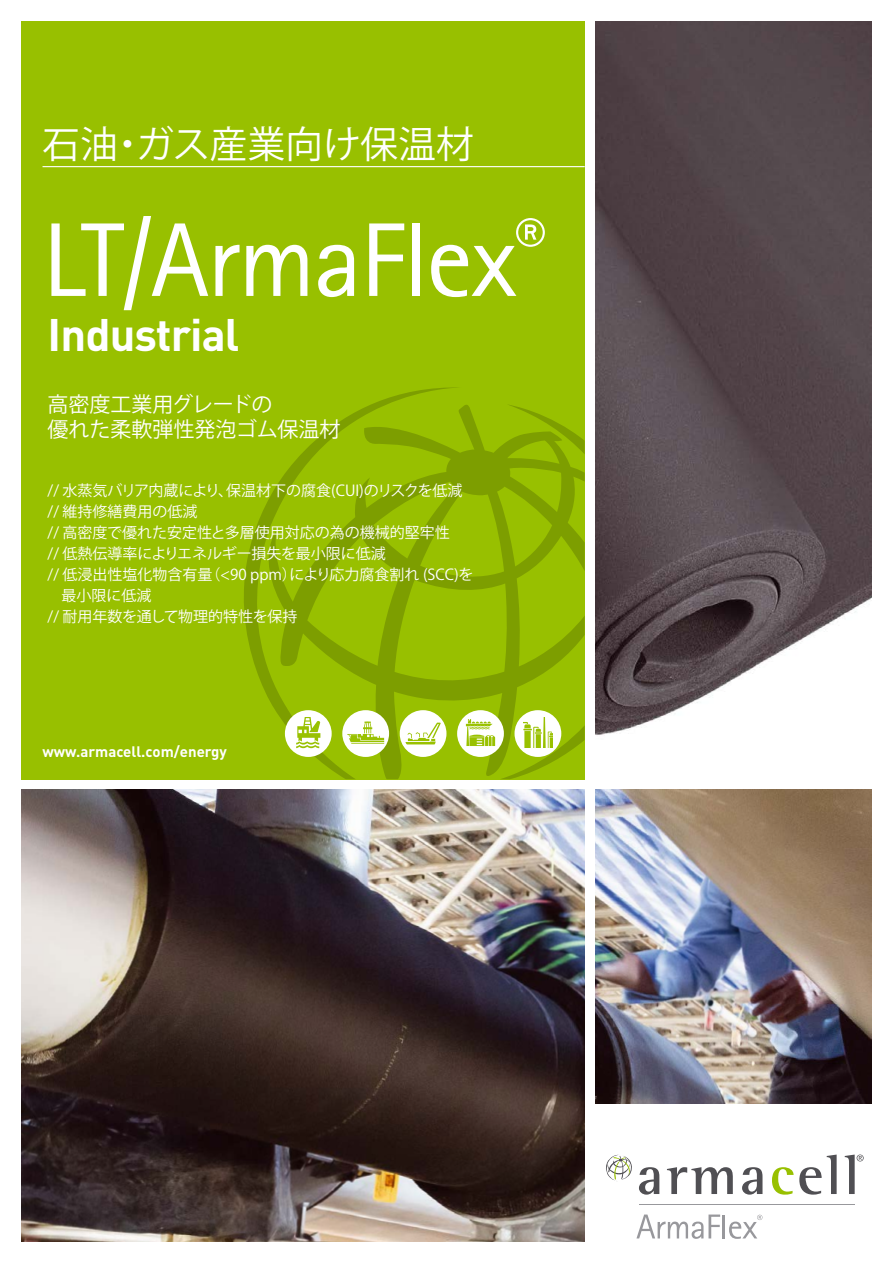
<style>
.page{position:relative;width:893px;height:1263px;background:#fff}
.page>*{position:absolute;margin:0;border:0;box-sizing:border-box;transform-origin:0 0}
.t1{font:105px "Rotis Sans Serif Std";letter-spacing:-.02em;color:#fff}
.t2{font:700 45px "DIN Pro";letter-spacing:-.02em;color:#fff}
.t3{font:37.5px "Koz Go Pro";letter-spacing:.01em;color:#fff}
.t4{font:21px/25.2px "Koz Go Pro";color:#fff}
.t5{font:15px "Koz Go Pro";color:#fff}
.t6{font:700 15px "DIN Pro";color:#fff}
</style>
<div class="page">
<img style="left:595px;top:790px;width:277px;height:313px">
<div style="left:21px;top:21px;width:564px;height:758px;background:#98c000"></div>
<svg style="left:244px;top:387px;width:341px;height:392px"></svg>
<img style="left:595px;top:21px;width:277px;height:714px">
<svg style="left:639px;top:1167px;width:20px;height:27px"></svg>
<svg style="left:667px;top:1167px;width:66px;height:27px"></svg>
<svg style="left:742px;top:1167px;width:20px;height:27px"></svg>
<svg style="left:772px;top:1154px;width:65px;height:40px"></svg>
<svg style="left:845px;top:1154px;width:19px;height:40px"></svg>
<svg style="left:606px;top:1154px;width:26px;height:27px"></svg>
<svg style="left:636px;top:1214px;width:84px;height:25px"></svg>
<hr style="left:723px;top:1214px;width:2px;height:24px;background:#98989c">
<svg style="left:729px;top:1215px;width:33px;height:24px"></svg>
<hr style="left:639px;top:1204px;width:216px;height:1px;background:#98989c">
<div style="left:285px;top:710px;width:47px;height:47px;background:#fff;border-radius:50%"></div>
<svg style="left:296px;top:717px;width:24px;height:31px"></svg>
<div style="left:342px;top:710px;width:47px;height:47px;background:#fff;border-radius:50%"></div>
<svg style="left:347px;top:721px;width:37px;height:23px"></svg>
<div style="left:400px;top:710px;width:46px;height:47px;background:#fff;border-radius:50%"></div>
<svg style="left:406px;top:723px;width:35px;height:21px"></svg>
<div style="left:457px;top:710px;width:47px;height:47px;background:#fff;border-radius:50%"></div>
<svg style="left:466px;top:719px;width:29px;height:27px"></svg>
<div style="left:514px;top:710px;width:47px;height:47px;background:#fff;border-radius:50%"></div>
<svg style="left:523px;top:718px;width:29px;height:29px"></svg>
<img style="left:21px;top:790px;width:564px;height:452px">
<hr style="left:43px;top:166px;width:542px;height:1px;background:#fff">
<h3 class="t3" style="left:43px;top:120px;width:433px">石油・ガス産業向け保温材</h3>
<h1 class="t1" style="left:43px;top:198px;width:505px">LT/ArmaFlex<sup>®</sup></h1>
<h2 class="t2" style="left:48px;top:297px;width:193px">Industrial</h2>
<h3 class="t4" style="left:48px;top:392px;width:294px">高密度工業用グレードの<br>優れた柔軟弾性発泡ゴム保温材</h3>
<p class="t5" style="left:48px;top:481px;width:416px">// 水蒸気バリア内蔵により、保温材下の腐食(CUI)のリスクを低減</p>
<p class="t5" style="left:48px;top:502px;width:151px">// 維持修繕費用の低減</p>
<p class="t5" style="left:48px;top:523px;width:404px">// 高密度で優れた安定性と多層使用対応の為の機械的堅牢性</p>
<p class="t5" style="left:48px;top:544px;width:340px">// 低熱伝導率によりエネルギー損失を最小限に低減</p>
<p class="t5" style="left:48px;top:565px;width:427px">// 低浸出性塩化物含有量（&lt;90 ppm）により応力腐食割れ (SCC)を</p>
<p class="t5" style="left:62px;top:586px;width:91px">最小限に低減</p>
<p class="t5" style="left:48px;top:607px;width:251px">// 耐用年数を通して物理的特性を保持</p>
<p class="t6" style="left:43px;top:739px;width:186px">www.armacell.com/energy</p>
</div>
